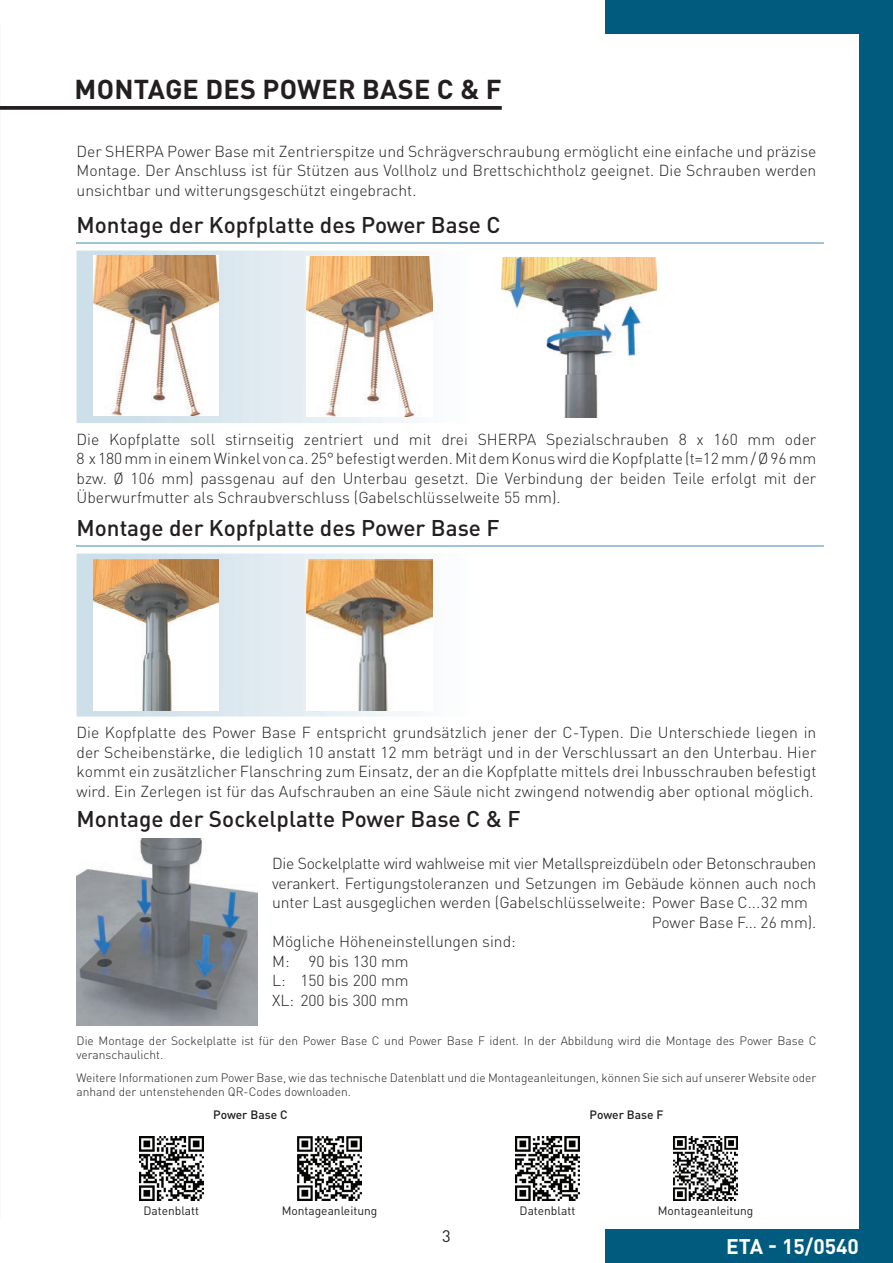
<style>
.page{position:relative;width:893px;height:1263px;background:#fff}
.page>*{position:absolute;margin:0;border:0;box-sizing:border-box;transform-origin:0 0}
.t1{font:700 27px "DIN Pro";letter-spacing:.01em;color:#231f20}
.t2{font:500 22.5px "DIN Pro";color:#231f20}
.t3{font:700 21px "DIN Pro";color:#fff}
.t4{font:16.5px "DIN Pro";color:#231f20}
.t5{font:300 15.75px/19.5px "DIN Pro";color:#231f20;text-align:justify}
.t6{font:300 15.75px "DIN Pro";letter-spacing:-.02em;color:#231f20}
.t7{font:300 12px/14.4px "DIN Pro";color:#231f20}
.t8{font:12px "DIN Pro";color:#231f20}
.t9{font:500 12px "DIN Pro";color:#231f20}
</style>
<div class="page">
<div style="left:606px;top:0;width:287px;height:1263px;background:#005b7e"></div>
<div style="left:0;top:34px;width:859px;height:1195px;background:#fff"></div>
<svg style="left:77px;top:251px;width:580px;height:172px"></svg>
<svg style="left:77px;top:554px;width:356px;height:162px;background:#dde8ee"></svg>
<img style="left:94px;top:255px;width:125px;height:161px">
<img style="left:306px;top:256px;width:127px;height:161px">
<img style="left:502px;top:257px;width:154px;height:161px">
<img style="left:77px;top:839px;width:180px;height:187px">
<svg style="left:0;top:106px;width:502px;height:4px;background:#302c2d"></svg>
<hr style="left:77px;top:242px;width:747px;height:1px;background:#a2c3d5">
<hr style="left:77px;top:545px;width:747px;height:1px;background:#a2c3d5">
<img style="left:306px;top:560px;width:127px;height:150px">
<img style="left:94px;top:559px;width:125px;height:151px">
<img style="left:516px;top:1136px;width:63px;height:64px">
<img style="left:674px;top:1136px;width:64px;height:64px">
<img style="left:298px;top:1136px;width:63px;height:64px">
<img style="left:139px;top:1136px;width:64px;height:64px">
<h1 class="t1" style="left:75px;top:71px;width:429px">MONTAGE DES POWER BASE C &amp; F</h1>
<p class="t5" style="left:77px;top:141px;width:741px">Der SHERPA Power Base mit Zentrierspitze und Schrägverschraubung ermöglicht eine einfache und präzise Montage. Der Anschluss ist für Stützen aus Vollholz und Brettschichtholz geeignet. Die Schrauben werden unsichtbar und witterungsgeschützt eingebracht.</p>
<h2 class="t2" style="left:77px;top:210px;width:426px">Montage der Kopfplatte des Power Base C</h2>
<p class="t5" style="left:77px;top:429px;width:741px">Die Kopfplatte soll stirnseitig zentriert und mit drei SHERPA Spezialschrauben 8 x 160 mm oder 8 x 180 mm in einem Winkel von ca. 25° befestigt werden. Mit dem Konus wird die Kopfplatte (t=12 mm / Ø 96 mm bzw. Ø 106 mm) passgenau auf den Unterbau gesetzt. Die Verbindung der beiden Teile erfolgt mit der Überwurfmutter als Schraubverschluss (Gabelschlüsselweite 55 mm).</p>
<h2 class="t2" style="left:77px;top:513px;width:425px">Montage der Kopfplatte des Power Base F</h2>
<p class="t5" style="left:77px;top:722px;width:741px">Die Kopfplatte des Power Base F entspricht grundsätzlich jener der C-Typen. Die Unterschiede liegen in der Scheibenstärke, die lediglich 10 anstatt 12 mm beträgt und in der Verschlussart an den Unterbau. Hier kommt ein zusätzlicher Flanschring zum Einsatz, der an die Kopfplatte mittels drei Inbusschrauben befestigt wird. Ein Zerlegen ist für das Aufschrauben an eine Säule nicht zwingend notwendig aber optional möglich.</p>
<h2 class="t2" style="left:77px;top:804px;width:446px">Montage der Sockelplatte Power Base C &amp; F</h2>
<p class="t6" style="left:272px;top:853px;width:546px">Die Sockelplatte wird wahlweise mit vier Metallspreizdübeln oder Betonschrauben</p>
<p class="t5" style="left:272px;top:873px;width:546px">verankert. Fertigungstoleranzen und Setzungen im Gebäude können auch noch</p>
<p class="t5" style="left:272px;top:892px;width:537px">unter Last ausgeglichen werden (Gabelschlüsselweite: Power Base C... 32 mm</p>
<p class="t5" style="left:652px;top:912px;width:166px">Power Base F... 26 mm).</p>
<p class="t5" style="left:272px;top:931px;width:245px">Mögliche Höheneinstellungen sind:</p>
<p class="t5" style="left:272px;top:951px;width:138px">M: 90 bis 130 mm</p>
<p class="t5" style="left:272px;top:970px;width:138px">L: 150 bis 200 mm</p>
<p class="t5" style="left:272px;top:990px;width:138px">XL: 200 bis 300 mm</p>
<p class="t7" style="left:77px;top:1032px;width:741px">Die Montage der Sockelplatte ist für den Power Base C und Power Base F ident. In der Abbildung wird die Montage des Power Base C veranschaulicht.</p>
<p class="t7" style="left:77px;top:1070px;width:741px">Weitere Informationen zum Power Base, wie das technische Datenblatt und die Montageanleitungen, können Sie sich auf unserer Website oder anhand der untenstehenden QR-Codes downloaden.</p>
<p class="t9" style="left:213px;top:1106px;width:76px">Power Base C</p>
<p class="t9" style="left:590px;top:1106px;width:75px">Power Base F</p>
<p class="t8" style="left:143px;top:1203px;width:57px">Datenblatt</p>
<p class="t8" style="left:282px;top:1203px;width:97px">Montageanleitung</p>
<p class="t8" style="left:520px;top:1203px;width:57px">Datenblatt</p>
<p class="t8" style="left:658px;top:1203px;width:97px">Montageanleitung</p>
<p class="t4" style="left:442px;top:1224px;width:10px">3</p>
<h3 class="t3" style="left:726px;top:1232px;width:134px">ETA - 15/0540</h3>
</div>
